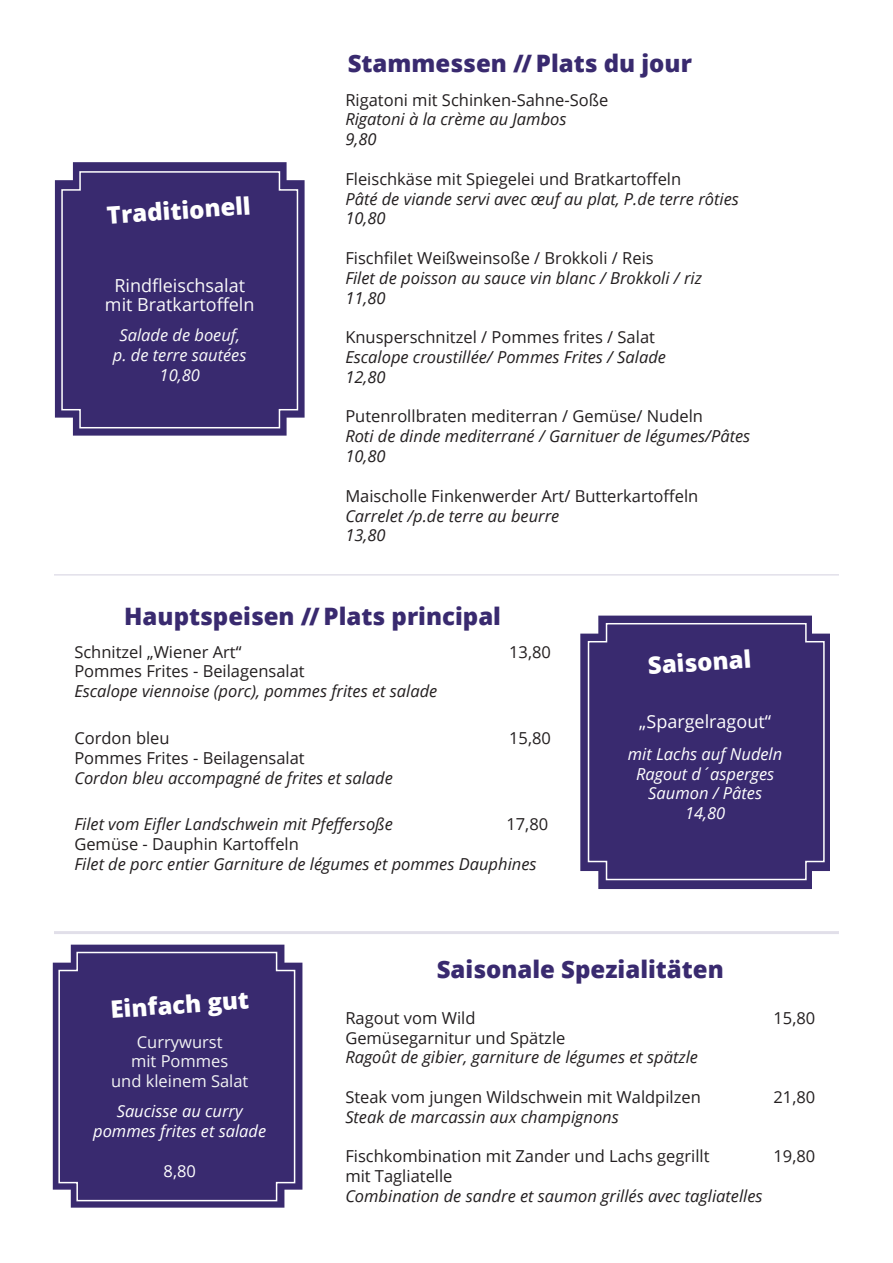
<style>
.page{position:relative;width:893px;height:1263px;background:#fff}
.page>*{position:absolute;margin:0;border:0;box-sizing:border-box;transform-origin:0 0}
.t1{font:800 24px "Open Sans";color:#392a6f}
.t2{font:800 24px "Open Sans";color:#fff}
.t3{font:18px/19.5px "Open Sans";color:#fafafa;text-align:center}
.t4{font:18px "Open Sans";color:#fff}
.t5{font:italic 16.5px/19.8px "Open Sans";color:#231f20}
.t6{font:16.5px "Open Sans";color:#231f20}
.t7{font:italic 16.5px/19.8px "Open Sans";color:#fff;text-align:center}
.t8{font:italic 16.5px/19.8px "Open Sans";color:#fafafa;text-align:center}
.t9{font:16.5px/19.8px "Open Sans";color:#f2f3f4;text-align:center}
.t10{font:16.5px "Open Sans";color:#fff}
</style>
<div class="page">
<svg style="left:53px;top:945px;width:249px;height:262px;background:#504380"></svg>
<svg style="left:58px;top:951px;width:238px;height:251px;background:#413375"></svg>
<svg style="left:55px;top:162px;width:250px;height:274px;background:#564984"></svg>
<hr style="left:54px;top:574px;width:785px;height:2px;background:#392a6f">
<hr style="left:54px;top:931px;width:785px;height:3px;background:#392a6f">
<svg style="left:580px;top:616px;width:250px;height:273px;background:#524581"></svg>
<div style="left:587px;top:622px;width:238px;height:259px;background:#392a6f"></div>
<div style="left:61px;top:170px;width:238px;height:259px;background:#392a6f"></div>
<h1 class="t2" style="left:106px;top:197px;width:146px;rotate:-4deg">Traditionell</h1>
<p class="t3" style="left:105px;top:275px;width:151px">Rindfleischsalat mit Bratkartoffeln</p>
<p class="t8" style="left:113px;top:325px;width:135px">Salade de boeuf, p. de terre sautées<br>10,80</p>
<h1 class="t1" style="left:348px;top:45px;width:346px">Stammessen // Plats du jour</h1>
<p class="t6" style="left:345px;top:88px;width:264px">Rigatoni mit Schinken-Sahne-Soße</p>
<p class="t5" style="left:345px;top:109px;width:223px">Rigatoni à la crème au Jambos<br>9,80</p>
<p class="t6" style="left:345px;top:168px;width:337px">Fleischkäse mit Spiegelei und Bratkartoffeln</p>
<p class="t5" style="left:345px;top:188px;width:395px">Pâté de viande servi avec œuf au plat, P.de terre rôties<br>10,80</p>
<p class="t6" style="left:345px;top:247px;width:310px">Fischfilet Weißweinsoße / Brokkoli / Reis</p>
<p class="t5" style="left:345px;top:268px;width:358px">Filet de poisson au sauce vin blanc / Brokkoli / riz<br>11,80</p>
<p class="t6" style="left:345px;top:326px;width:311px">Knusperschnitzel / Pommes frites / Salat</p>
<p class="t5" style="left:345px;top:347px;width:322px">Escalope croustillée/ Pommes Frites / Salade<br>12,80</p>
<p class="t6" style="left:345px;top:405px;width:359px">Putenrollbraten mediterran / Gemüse/ Nudeln</p>
<p class="t5" style="left:345px;top:426px;width:406px">Roti de dinde mediterrané / Garnituer de légumes/Pâtes<br>10,80</p>
<p class="t6" style="left:345px;top:484px;width:354px">Maischolle Finkenwerder Art/ Butterkartoffeln</p>
<p class="t5" style="left:345px;top:505px;width:216px">Carrelet /p.de terre au beurre<br>13,80</p>
<h1 class="t1" style="left:124px;top:598px;width:378px">Hauptspeisen // Plats principal</h1>
<p class="t6" style="left:74px;top:640px;width:169px">Schnitzel „Wiener Art“</p>
<p class="t6" style="left:509px;top:640px;width:43px">13,80</p>
<p class="t6" style="left:74px;top:660px;width:232px">Pommes Frites - Beilagensalat</p>
<p class="t5" style="left:74px;top:681px;width:365px">Escalope viennoise (porc), pommes frites et salade</p>
<p class="t6" style="left:74px;top:727px;width:97px">Cordon bleu</p>
<p class="t6" style="left:509px;top:727px;width:43px">15,80</p>
<p class="t6" style="left:74px;top:746px;width:232px">Pommes Frites - Beilagensalat</p>
<p class="t5" style="left:74px;top:767px;width:320px">Cordon bleu accompagné de frites et salade</p>
<p class="t5" style="left:74px;top:814px;width:320px">Filet vom Eifler Landschwein mit Pfeffersoße</p>
<p class="t6" style="left:506px;top:813px;width:43px">17,80</p>
<p class="t6" style="left:74px;top:833px;width:226px">Gemüse - Dauphin Kartoffeln</p>
<p class="t5" style="left:74px;top:854px;width:464px">Filet de porc entier Garniture de légumes et pommes Dauphines</p>
<h1 class="t2" style="left:647px;top:647px;width:105px;rotate:-4deg">Saisonal</h1>
<p class="t4" style="left:639px;top:709px;width:133px">„Spargelragout“</p>
<p class="t7" style="left:628px;top:743px;width:156px">mit Lachs auf Nudeln<br>Ragout d´asperges<br>Saumon / Pâtes<br>14,80</p>
<h1 class="t2" style="left:109px;top:991px;width:140px;rotate:-4deg">Einfach gut</h1>
<p class="t9" style="left:111px;top:1031px;width:139px">Currywurst<br>mit Pommes<br>und kleinem Salat</p>
<p class="t7" style="left:93px;top:1101px;width:175px">Saucisse au curry pommes frites et salade</p>
<p class="t10" style="left:164px;top:1159px;width:34px">8,80</p>
<h1 class="t1" style="left:437px;top:951px;width:289px">Saisonale Spezialitäten</h1>
<p class="t6" style="left:345px;top:1006px;width:132px">Ragout vom Wild</p>
<p class="t6" style="left:773px;top:1006px;width:43px">15,80</p>
<p class="t6" style="left:345px;top:1026px;width:222px">Gemüsegarnitur und Spätzle</p>
<p class="t5" style="left:345px;top:1047px;width:354px">Ragoût de gibier, garniture de légumes et spätzle</p>
<p class="t6" style="left:345px;top:1085px;width:357px">Steak vom jungen Wildschwein mit Waldpilzen</p>
<p class="t6" style="left:773px;top:1085px;width:43px">21,80</p>
<p class="t5" style="left:345px;top:1106px;width:275px">Steak de marcassin aux champignons</p>
<p class="t6" style="left:345px;top:1145px;width:366px">Fischkombination mit Zander und Lachs gegrillt</p>
<p class="t6" style="left:773px;top:1145px;width:43px">19,80</p>
<p class="t6" style="left:345px;top:1165px;width:109px">mit Tagliatelle</p>
<p class="t5" style="left:345px;top:1185px;width:419px">Combination de sandre et saumon grillés avec tagliatelles</p>
</div>
